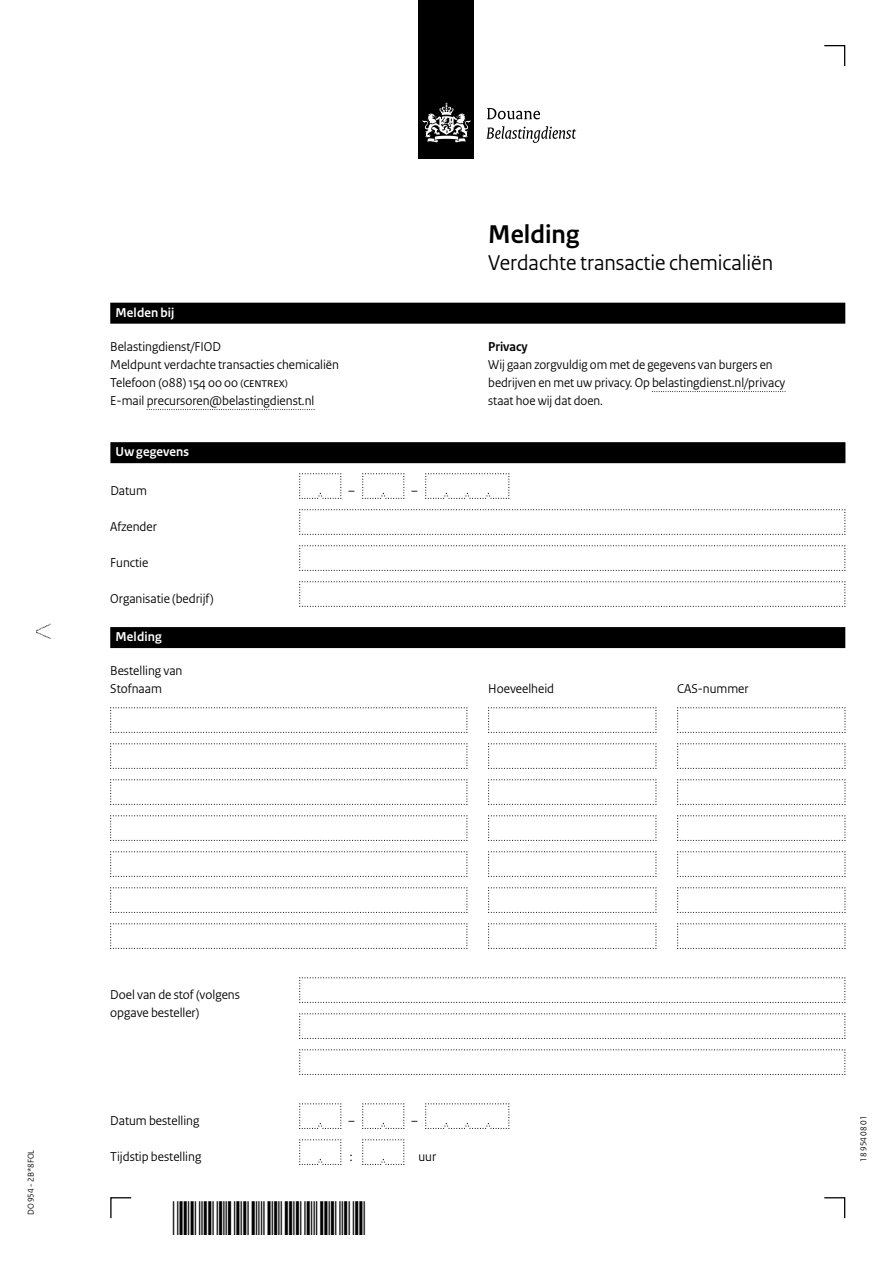
<style>
.page{position:relative;width:893px;height:1263px;background:#fff}
.page>*{position:absolute;margin:0;border:0;box-sizing:border-box;transform-origin:0 0}
.Documentnaam{font:700 27px "Rijksoverheid Sans Heading";color:#000}
.Belastingsoort{font:22.5px "Rijksoverheid Sans Heading";color:#000}
.Gebruiksaanwijzing{font:13.5px/18px "Rijksoverheid Sans Heading";color:#000}
.Vraag{font:13.5px/18px "Rijksoverheid Sans Heading";color:#000}
.KOP_B{font:700 13.5px "Rijksoverheid Sans Heading";letter-spacing:.01em;color:#fff}
.KOP_A{font:700 13.5px "Rijksoverheid Sans Heading";letter-spacing:.01em;color:#fff}
.Tussenkop{font:700 13.5px "Rijksoverheid Sans Heading";color:#000}
.Vraag_geen_inspring{font:13.5px "Rijksoverheid Sans Heading";color:#000}
.t1{font:9px "Rijksoverheid Sans Heading";color:#000}
</style>
<div class="page">
<div style="left:419px;top:0;width:55px;height:158px;background:#000"></div>
<svg style="left:423px;top:103px;width:47px;height:40px"></svg>
<svg style="left:487px;top:108px;width:53px;height:11px"></svg>
<svg style="left:487px;top:126px;width:89px;height:17px"></svg>
<svg style="left:824px;top:1197px;width:22px;height:22px"></svg>
<svg style="left:110px;top:1197px;width:22px;height:22px"></svg>
<svg style="left:824px;top:45px;width:22px;height:21px"></svg>
<svg style="left:299px;top:473px;width:43px;height:26px"></svg>
<svg style="left:299px;top:1103px;width:43px;height:26px"></svg>
<svg style="left:299px;top:1139px;width:43px;height:26px"></svg>
<svg style="left:362px;top:473px;width:43px;height:26px"></svg>
<svg style="left:362px;top:1103px;width:43px;height:26px"></svg>
<svg style="left:362px;top:1139px;width:43px;height:26px"></svg>
<svg style="left:425px;top:473px;width:85px;height:26px"></svg>
<svg style="left:425px;top:1103px;width:85px;height:26px"></svg>
<svg style="left:299px;top:509px;width:547px;height:26px"></svg>
<svg style="left:299px;top:545px;width:547px;height:26px"></svg>
<svg style="left:299px;top:581px;width:547px;height:26px"></svg>
<svg style="left:299px;top:977px;width:547px;height:26px"></svg>
<svg style="left:299px;top:1013px;width:547px;height:26px"></svg>
<svg style="left:299px;top:1049px;width:547px;height:26px"></svg>
<svg style="left:110px;top:707px;width:358px;height:26px"></svg>
<svg style="left:110px;top:743px;width:358px;height:26px"></svg>
<svg style="left:110px;top:779px;width:358px;height:26px"></svg>
<svg style="left:110px;top:815px;width:358px;height:26px"></svg>
<svg style="left:110px;top:851px;width:358px;height:26px"></svg>
<svg style="left:110px;top:887px;width:358px;height:26px"></svg>
<svg style="left:110px;top:923px;width:358px;height:26px"></svg>
<svg style="left:488px;top:707px;width:169px;height:26px"></svg>
<svg style="left:488px;top:743px;width:169px;height:26px"></svg>
<svg style="left:488px;top:779px;width:169px;height:26px"></svg>
<svg style="left:488px;top:815px;width:169px;height:26px"></svg>
<svg style="left:488px;top:851px;width:169px;height:26px"></svg>
<svg style="left:488px;top:887px;width:169px;height:26px"></svg>
<svg style="left:488px;top:923px;width:169px;height:26px"></svg>
<svg style="left:677px;top:707px;width:169px;height:26px"></svg>
<svg style="left:677px;top:743px;width:169px;height:26px"></svg>
<svg style="left:677px;top:779px;width:169px;height:26px"></svg>
<svg style="left:677px;top:815px;width:169px;height:26px"></svg>
<svg style="left:677px;top:851px;width:169px;height:26px"></svg>
<svg style="left:677px;top:887px;width:169px;height:26px"></svg>
<svg style="left:677px;top:923px;width:169px;height:26px"></svg>
<svg style="left:36px;top:624px;width:15px;height:15px"></svg>
<div style="left:110px;top:303px;width:735px;height:21px;background:#000"></div>
<svg style="left:147px;top:409px;width:167px;height:1px"></svg>
<svg style="left:652px;top:391px;width:133px;height:1px"></svg>
<div style="left:110px;top:442px;width:735px;height:21px;background:#000"></div>
<div style="left:110px;top:627px;width:735px;height:21px;background:#000"></div>
<h2 class="KOP_B" style="left:116px;top:305px;width:60px">Melden bij</h2>
<p class="Gebruiksaanwijzing" style="left:110px;top:338px;width:112px">Belastingdienst/FIOD</p>
<p class="Gebruiksaanwijzing" style="left:110px;top:356px;width:230px">Meldpunt verdachte transacties chemicaliën</p>
<p class="Gebruiksaanwijzing" style="left:110px;top:374px;width:179px">Telefoon (088) 154 00 00 (CENTREX)</p>
<p class="Gebruiksaanwijzing" style="left:110px;top:392px;width:206px">E-mail precursoren@belastingdienst.nl</p>
<h2 class="KOP_A" style="left:116px;top:444px;width:75px">Uw gegevens</h2>
<p class="Vraag" style="left:110px;top:482px;width:38px">Datum</p>
<p class="Vraag" style="left:110px;top:518px;width:48px">Afzender</p>
<p class="Vraag" style="left:110px;top:554px;width:40px">Functie</p>
<p class="Vraag" style="left:110px;top:590px;width:104px">Organisatie (bedrijf)</p>
<h2 class="KOP_B" style="left:116px;top:629px;width:48px">Melding</h2>
<p class="Vraag" style="left:110px;top:662px;width:74px">Bestelling van<br>Stofnaam</p>
<h1 class="Documentnaam" style="left:488px;top:219px;width:92px">Melding</h1>
<h1 class="Belastingsoort" style="left:488px;top:250px;width:286px">Verdachte transactie chemicaliën</h1>
<h3 class="Tussenkop" style="left:488px;top:339px;width:41px">Privacy</h3>
<p class="Gebruiksaanwijzing" style="left:488px;top:356px;width:299px">Wij gaan zorgvuldig om met de gegevens van burgers en bedrijven en met uw privacy. Op belastingdienst.nl/privacy staat hoe wij dat doen.</p>
<p class="Vraag" style="left:488px;top:680px;width:67px">Hoeveelheid</p>
<p class="Vraag" style="left:677px;top:680px;width:73px">CAS-nummer</p>
<p class="t1" style="left:26px;top:1215px;width:67px;rotate:-90deg">DO 954 - 2B*8FOL</p>
<p class="Vraag" style="left:110px;top:986px;width:131px">Doel van de stof (volgens opgave besteller)</p>
<p class="Vraag" style="left:110px;top:1112px;width:91px">Datum bestelling</p>
<p class="Vraag" style="left:110px;top:1148px;width:93px">Tijdstip bestelling</p>
<p class="Vraag_geen_inspring" style="left:418px;top:1149px;width:19px">uur</p>
<p class="Gebruiksaanwijzing" style="left:350px;top:1148px;width:4px">:</p>
<p class="t1" style="left:858px;top:1161px;width:47px;rotate:-90deg">18 954 08 01</p>
</div>
